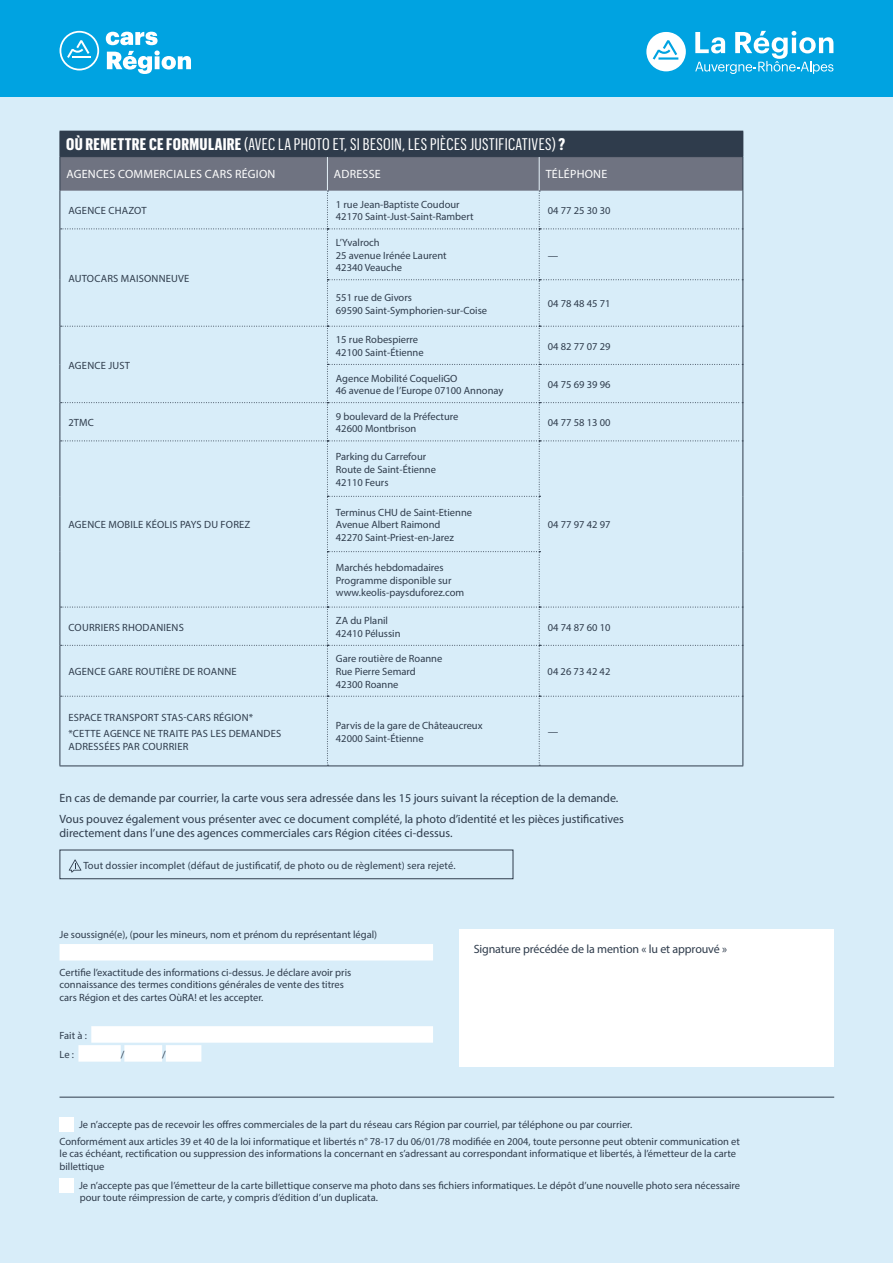
<style>
.page{position:relative;width:893px;height:1263px;background:#d8edf9}
.page>*{position:absolute;margin:0;border:0;box-sizing:border-box;transform-origin:0 0}
.Titre_partie_blanc{font:16.5px "Graphik X Cond";letter-spacing:.02em;color:#fff}
.Texte_courant_8pt{font:12px/14.4px "Myriad Pro";color:#2f3c4c}
.Texte_courant_8pt-2{font:12px "Myriad Pro";letter-spacing:.02em;color:#fff}
.Texte_courant_7pt{font:12px "Myriad Pro";letter-spacing:-.01em;color:#2f3c4c}
.Texte_courant_7pt-2{font:10.5px/12.6px "Myriad Pro";color:#2f3c4c}
.Détails{font:10.5px/12.6px "Myriad Pro";color:#2f3c4c}
.Texte_courant_7pt-3{font:10.5px "Myriad Pro";letter-spacing:.02em;color:#2f3c4c}
.Détails-2{font:10.5px/12.6px "Myriad Pro";letter-spacing:.02em;color:#2f3c4c}
.s1{font-weight:700}
</style>
<div class="page">
<div style="left:0;top:0;width:893px;height:96px;background:#00a3e1"></div>
<svg style="left:695px;top:31px;width:138px;height:43px"></svg>
<svg style="left:646px;top:32px;width:40px;height:39px"></svg>
<svg style="left:60px;top:31px;width:39px;height:39px"></svg>
<svg style="left:106px;top:32px;width:52px;height:13px"></svg>
<svg style="left:107px;top:51px;width:84px;height:23px"></svg>
<div style="left:60px;top:944px;width:373px;height:16px;background:#fff"></div>
<div style="left:91px;top:1026px;width:342px;height:17px;background:#fff"></div>
<div style="left:78px;top:1045px;width:43px;height:17px;background:#fff"></div>
<div style="left:124px;top:1045px;width:38px;height:17px;background:#fff"></div>
<div style="left:166px;top:1045px;width:35px;height:17px;background:#fff"></div>
<div style="left:459px;top:929px;width:375px;height:137px;background:#fff"></div>
<svg style="left:60px;top:131px;width:683px;height:635px"></svg>
<svg style="left:69px;top:859px;width:12px;height:13px"></svg>
<div style="left:60px;top:850px;width:453px;height:29px;border:1px solid #2f3c4c"></div>
<div style="left:60px;top:1117px;width:14px;height:15px;background:#fff"></div>
<div style="left:60px;top:1178px;width:14px;height:14px;background:#fff"></div>
<hr style="left:60px;top:1097px;width:774px;height:1px;background:#2f3c4c">
<p class="Titre_partie_blanc" style="left:66px;top:132px;width:500px"><span class="s1">OÙ REMETTRE CE FORMULAIRE</span> (AVEC LA PHOTO ET, SI BESOIN, LES PIÈCES JUSTIFICATIVES) <span class="s1">?</span></p>
<p class="Texte_courant_8pt-2" style="left:66px;top:166px;width:211px">AGENCES COMMERCIALES CARS RÉGION</p>
<p class="Texte_courant_8pt-2" style="left:334px;top:166px;width:48px">ADRESSE</p>
<p class="Texte_courant_8pt-2" style="left:546px;top:166px;width:63px">TÉLÉPHONE</p>
<p class="Texte_courant_7pt-3" style="left:69px;top:204px;width:80px">AGENCE CHAZOT</p>
<p class="Texte_courant_7pt-2" style="left:336px;top:198px;width:139px">1 rue Jean-Baptiste Coudour<br>42170 Saint-Just-Saint-Rambert</p>
<p class="Texte_courant_7pt-2" style="left:548px;top:204px;width:64px">04 77 25 30 30</p>
<p class="Texte_courant_7pt-3" style="left:69px;top:272px;width:122px">AUTOCARS MAISONNEUVE</p>
<p class="Texte_courant_7pt-3" style="left:68px;top:359px;width:63px">AGENCE JUST</p>
<p class="Texte_courant_7pt-2" style="left:336px;top:236px;width:112px">L’Yvalroch<br>25 avenue Irénée Laurent<br>42340 Veauche</p>
<p class="Texte_courant_7pt-2" style="left:548px;top:249px;width:12px">—</p>
<p class="Texte_courant_7pt-2" style="left:336px;top:291px;width:153px">551 rue de Givors<br>69590 Saint-Symphorien-sur-Coise</p>
<p class="Texte_courant_7pt-2" style="left:548px;top:297px;width:64px">04 78 48 45 71</p>
<p class="Texte_courant_7pt-2" style="left:336px;top:333px;width:89px">15 rue Robespierre<br>42100 Saint-Étienne</p>
<p class="Texte_courant_7pt-2" style="left:548px;top:340px;width:64px">04 82 77 07 29</p>
<p class="Texte_courant_7pt-2" style="left:336px;top:372px;width:169px">Agence Mobilité CoqueliGO<br>46 avenue de l’Europe 07100 Annonay</p>
<p class="Texte_courant_7pt-2" style="left:548px;top:378px;width:64px">04 75 69 39 96</p>
<p class="Texte_courant_7pt-2" style="left:68px;top:416px;width:27px">2TMC</p>
<p class="Texte_courant_7pt-2" style="left:336px;top:410px;width:124px">9 boulevard de la Préfecture<br>42600 Montbrison</p>
<p class="Texte_courant_7pt-2" style="left:548px;top:416px;width:64px">04 77 58 13 00</p>
<p class="Texte_courant_7pt-3" style="left:68px;top:518px;width:183px">AGENCE MOBILE KÉOLIS PAYS DU FOREZ</p>
<p class="Texte_courant_7pt-2" style="left:336px;top:450px;width:102px">Parking du Carrefour<br>Route de Saint-Étienne<br>42110 Feurs</p>
<p class="Texte_courant_7pt-2" style="left:336px;top:506px;width:138px">Terminus CHU de Saint-Etienne<br>Avenue Albert Raimond<br>42270 Saint-Priest-en-Jarez</p>
<p class="Texte_courant_7pt-2" style="left:336px;top:561px;width:130px">Marchés hebdomadaires<br>Programme disponible sur www.keolis-paysduforez.com</p>
<p class="Texte_courant_7pt-2" style="left:548px;top:518px;width:64px">04 77 97 42 97</p>
<p class="Texte_courant_7pt-3" style="left:68px;top:620px;width:117px">COURRIERS RHODANIENS</p>
<p class="Texte_courant_7pt-2" style="left:336px;top:614px;width:66px">ZA du Planil<br>42410 Pélussin</p>
<p class="Texte_courant_7pt-2" style="left:548px;top:620px;width:64px">04 74 87 60 10</p>
<p class="Texte_courant_7pt-3" style="left:68px;top:665px;width:170px">AGENCE GARE ROUTIÈRE DE ROANNE</p>
<p class="Texte_courant_7pt-2" style="left:336px;top:652px;width:108px">Gare routière de Roanne<br>Rue Pierre Semard<br>42300 Roanne</p>
<p class="Texte_courant_7pt-2" style="left:548px;top:665px;width:64px">04 26 73 42 42</p>
<p class="Texte_courant_7pt-3" style="left:68px;top:711px;width:186px">ESPACE TRANSPORT STAS-CARS RÉGION*</p>
<p class="Détails-2" style="left:68px;top:727px;width:214px">*CETTE AGENCE NE TRAITE PAS LES DEMANDES<br>ADRESSÉES PAR COURRIER</p>
<p class="Texte_courant_7pt-2" style="left:336px;top:719px;width:148px">Parvis de la gare de Châteaucreux<br>42000 Saint-Étienne</p>
<p class="Texte_courant_7pt-2" style="left:548px;top:725px;width:12px">—</p>
<p class="Texte_courant_8pt" style="left:60px;top:790px;width:560px">En cas de demande par courrier, la carte vous sera adressée dans les 15 jours suivant la réception de la demande.</p>
<p class="Texte_courant_8pt" style="left:60px;top:811px;width:566px">Vous pouvez également vous présenter avec ce document complété, la photo d’identité et les pièces justificatives directement dans l’une des agences commerciales cars Région citées ci-dessus.</p>
<p class="Détails" style="left:83px;top:859px;width:374px">Tout dossier incomplet (défaut de justificatif, de photo ou de règlement) sera rejeté.</p>
<p class="Texte_courant_7pt-2" style="left:60px;top:928px;width:319px">Je soussigné(e), (pour les mineurs, nom et prénom du représentant légal)</p>
<p class="Texte_courant_7pt-2" style="left:60px;top:966px;width:293px">Certifie l’exactitude des informations ci-dessus. Je déclare avoir pris connaissance des termes conditions générales de vente des titres cars Région et des cartes OùRA! et les accepter.</p>
<p class="Texte_courant_7pt-2" style="left:60px;top:1029px;width:29px">Fait à :</p>
<p class="Texte_courant_7pt-2" style="left:60px;top:1048px;width:16px">Le :</p>
<p class="Texte_courant_7pt-2" style="left:121px;top:1048px;width:5px">/</p>
<p class="Texte_courant_7pt-2" style="left:162px;top:1048px;width:5px">/</p>
<p class="Texte_courant_7pt" style="left:474px;top:941px;width:255px">Signature précédée de la mention « lu et approuvé »</p>
<p class="Détails" style="left:79px;top:1118px;width:555px">Je n’accepte pas de recevoir les offres commerciales de la part du réseau cars Région par courriel, par téléphone ou par courrier.</p>
<p class="Détails" style="left:60px;top:1135px;width:682px">Conformément aux articles 39 et 40 de la loi informatique et libertés n° 78-17 du 06/01/78 modifiée en 2004, toute personne peut obtenir communication et le cas échéant, rectification ou suppression des informations la concernant en s’adressant au correspondant informatique et libertés, à l’émetteur de la carte billettique</p>
<p class="Détails" style="left:79px;top:1179px;width:663px">Je n’accepte pas que l’émetteur de la carte billettique conserve ma photo dans ses fichiers informatiques. Le dépôt d’une nouvelle photo sera nécessaire pour toute réimpression de carte, y compris d’édition d’un duplicata.</p>
</div>
